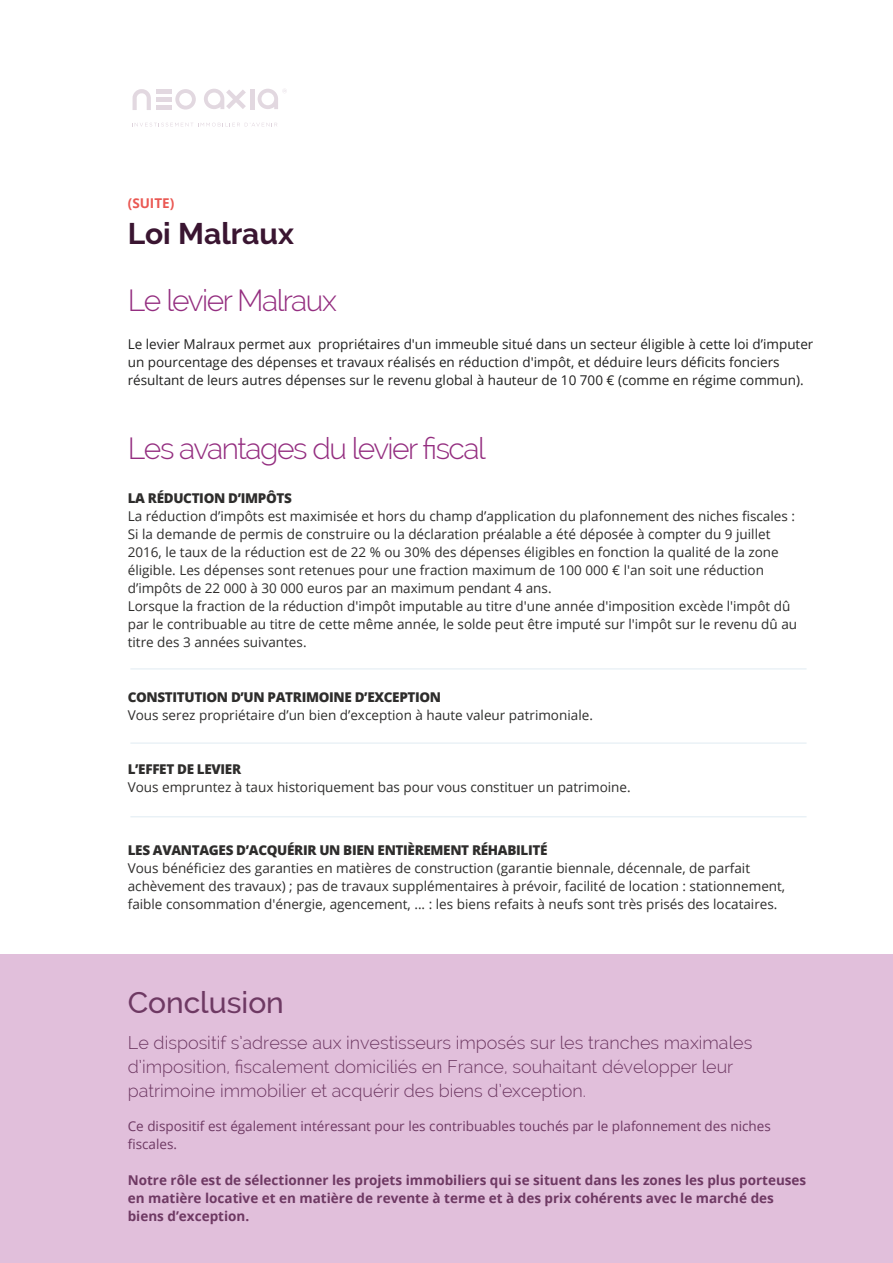
<style>
.page{position:relative;width:893px;height:1263px;background:#fff}
.page>*{position:absolute;margin:0;border:0;box-sizing:border-box;transform-origin:0 0}
.t1{font:300 30px "Raleway";letter-spacing:-.05em;color:#942e80}
.t2{font:700 30px "Raleway";color:#3a1531}
.t3{font:500 30px "Raleway";color:#6e3963}
.t4{font:300 18px/24px "Raleway";color:#6e3963}
.t5{font:13.5px/18px "Open Sans";color:#2e2d2c}
.t6{font:13.5px/18px "Open Sans";color:#20201f}
.t7{font:700 13.5px/18px "Open Sans";color:#6e3963}
.t8{font:800 13.5px "Open Sans";letter-spacing:-.025em;color:#2e2d2c}
.t9{font:13.5px/18px "Open Sans";color:#6e3963}
.t10{font:700 13.5px "Open Sans";color:#ea5853}
</style>
<div class="page">
<hr style="left:156px;top:89px;width:15px;height:4px;background:#e2d8e0">
<div style="left:156px;top:97px;width:15px;height:5px;background:#e2d8e0"></div>
<hr style="left:156px;top:106px;width:15px;height:4px;background:#e2d8e0">
<svg style="left:133px;top:89px;width:18px;height:21px"></svg>
<svg style="left:175px;top:89px;width:21px;height:21px"></svg>
<svg style="left:204px;top:89px;width:42px;height:20px"></svg>
<div style="left:250px;top:89px;width:5px;height:21px;background:#e2d8e0"></div>
<svg style="left:132px;top:123px;width:145px;height:4px"></svg>
<svg style="left:258px;top:89px;width:29px;height:20px"></svg>
<hr style="left:130px;top:668px;width:677px;height:1px;background:#e0ebf2">
<hr style="left:130px;top:743px;width:677px;height:1px;background:#e0ebf2">
<hr style="left:130px;top:816px;width:677px;height:1px;background:#e0ebf2">
<div style="left:0;top:954px;width:893px;height:309px;background:#e1bfdb"></div>
<p class="t10" style="left:128px;top:193px;width:48px">(SUITE)</p>
<h1 class="t2" style="left:128px;top:216px;width:168px">Loi Malraux</h1>
<h1 class="t1" style="left:128px;top:283px;width:211px">Le levier Malraux</h1>
<p class="t6" style="left:128px;top:334px;width:687px">Le levier Malraux permet aux propriétaires d'un immeuble situé dans un secteur éligible à cette loi d’imputer un pourcentage des dépenses et travaux réalisés en réduction d'impôt, et déduire leurs déficits fonciers résultant de leurs autres dépenses sur le revenu global à hauteur de 10 700 € (comme en régime commun).</p>
<h1 class="t1" style="left:128px;top:431px;width:359px">Les avantages du levier fiscal</h1>
<p class="t8" style="left:128px;top:488px;width:166px">LA RÉDUCTION D’IMPÔTS</p>
<p class="t5" style="left:128px;top:507px;width:671px">La réduction d’impôts est maximisée et hors du champ d’application du plafonnement des niches fiscales :<br>Si la demande de permis de construire ou la déclaration préalable a été déposée à compter du 9 juillet 2016, le taux de la réduction est de 22 % ou 30% des dépenses éligibles en fonction la qualité de la zone éligible. Les dépenses sont retenues pour une fraction maximum de 100 000 € l'an soit une réduction d’impôts de 22 000 à 30 000 euros par an maximum pendant 4 ans.<br>Lorsque la fraction de la réduction d'impôt imputable au titre d'une année d'imposition excède l'impôt dû par le contribuable au titre de cette même année, le solde peut être imputé sur l'impôt sur le revenu dû au titre des 3 années suivantes.</p>
<p class="t8" style="left:128px;top:686px;width:315px">CONSTITUTION D’UN PATRIMOINE D’EXCEPTION</p>
<p class="t5" style="left:128px;top:705px;width:467px">Vous serez propriétaire d’un bien d’exception à haute valeur patrimoniale.</p>
<p class="t8" style="left:128px;top:759px;width:115px">L’EFFET DE LEVIER</p>
<p class="t5" style="left:128px;top:778px;width:504px">Vous empruntez à taux historiquement bas pour vous constituer un patrimoine.</p>
<p class="t8" style="left:128px;top:839px;width:421px">LES AVANTAGES D’ACQUÉRIR UN BIEN ENTIÈREMENT RÉHABILITÉ</p>
<p class="t5" style="left:128px;top:858px;width:659px">Vous bénéficiez des garanties en matières de construction (garantie biennale, décennale, de parfait achèvement des travaux) ; pas de travaux supplémentaires à prévoir, facilité de location : stationnement, faible consommation d'énergie, agencement, ... : les biens refaits à neufs sont très prisés des locataires.</p>
<h1 class="t3" style="left:128px;top:985px;width:158px">Conclusion</h1>
<h2 class="t4" style="left:128px;top:1030px;width:626px">Le dispositif s’adresse aux investisseurs imposés sur les tranches maximales d’imposition, fiscalement domiciliés en France, souhaitant développer leur patrimoine immobilier et acquérir des biens d’exception.</h2>
<p class="t9" style="left:128px;top:1117px;width:645px">Ce dispositif est également intéressant pour les contribuables touchés par le plafonnement des niches fiscales.</p>
<p class="t7" style="left:128px;top:1171px;width:680px">Notre rôle est de sélectionner les projets immobiliers qui se situent dans les zones les plus porteuses en matière locative et en matière de revente à terme et à des prix cohérents avec le marché des biens d’exception.</p>
</div>
